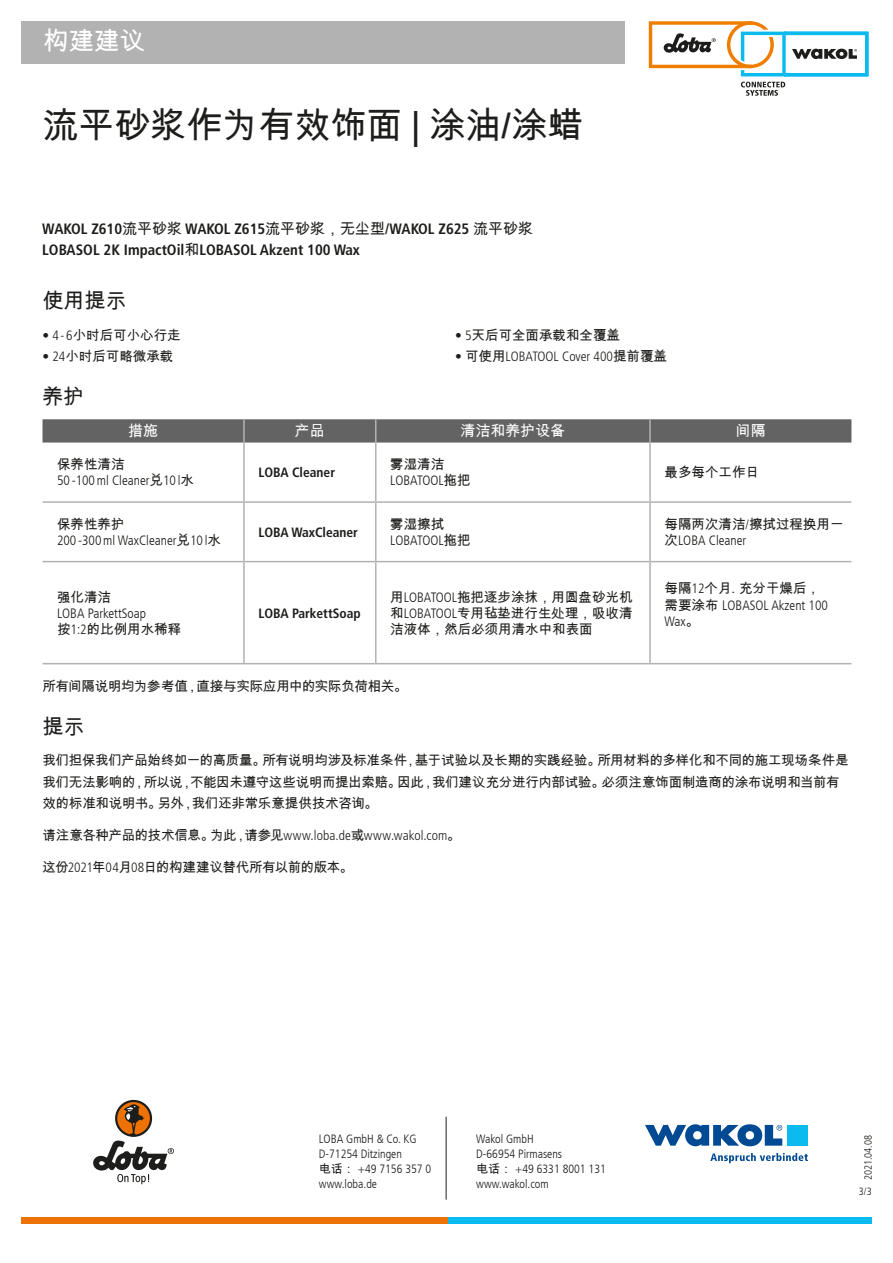
<style>
.page{position:relative;width:893px;height:1263px;background:#fff}
.page>*{position:absolute;margin:0;border:0;box-sizing:border-box;transform-origin:0 0}
.t1{font:36px "Arial Unicode MS";color:#1d1d1b}
.t2{font:25.5px "Arial Unicode MS";color:#fff}
.t3{font:21px "Arial Unicode MS";color:#1d1d1b}
.t4{font:700 condensed 15px/21.3px "Frutiger LT Std";color:#1d1d1b}
.t5{font:15px "Arial Unicode MS";color:#fff}
.t6{font:13.5px/16.2px "Arial Unicode MS";letter-spacing:-.005em;color:#1d1d1b;text-align:justify}
.t7{font:13.5px/21.3px "Arial Unicode MS";letter-spacing:-.025em;color:#1d1d1b}
.t8{font:300 condensed 13.5px/16.2px "Frutiger LT Com";color:#1d1d1b}
.t9{font:300 condensed 13.5px "Frutiger LT Std";color:#1d1d1b}
.t10{font:700 condensed 13.5px "Frutiger LT Com";color:#1d1d1b}
.t11{font:13.5px "Arial Unicode MS";letter-spacing:-.04em;color:#1d1d1b}
.t12{font:300 condensed 12px/15px "Frutiger LT Com";color:#1d1d1b}
.t13{font:300 condensed 10.5px "Frutiger LT Com";color:#1d1d1b}
.s1{font-family:"Frutiger LT Com";font-weight:700;font-stretch:condensed}
.s2{font-family:"Arial Unicode MS";font-weight:400;font-stretch:normal}
.s3{font-family:"Frutiger LT Std";font-weight:300;font-stretch:condensed}
.s4{font-family:"Frutiger LT Com";font-weight:300;font-stretch:condensed}
</style>
<div class="page">
<div style="left:21px;top:21px;width:604px;height:43px;background:#b3b2b2"></div>
<div style="left:448px;top:1217px;width:424px;height:7px;background:#0bbbef"></div>
<div style="left:21px;top:1217px;width:427px;height:7px;background:#ee7203"></div>
<hr style="left:446px;top:1117px;width:1px;height:82px;background:#1d1d1b">
<div style="left:43px;top:419px;width:808px;height:23px;background:#646363"></div>
<hr style="left:649px;top:419px;width:2px;height:23px;background:#b3b2b2">
<hr style="left:243px;top:442px;width:2px;height:59px;background:#b3b2b2">
<hr style="left:375px;top:442px;width:1px;height:59px;background:#b3b2b2">
<hr style="left:649px;top:442px;width:2px;height:59px;background:#b3b2b2">
<hr style="left:43px;top:501px;width:201px;height:2px;background:#b3b2b2">
<hr style="left:244px;top:501px;width:132px;height:2px;background:#b3b2b2">
<hr style="left:243px;top:503px;width:2px;height:58px;background:#b3b2b2">
<hr style="left:376px;top:501px;width:274px;height:2px;background:#b3b2b2">
<hr style="left:375px;top:503px;width:1px;height:58px;background:#b3b2b2">
<hr style="left:650px;top:501px;width:201px;height:2px;background:#b3b2b2">
<hr style="left:649px;top:503px;width:2px;height:58px;background:#b3b2b2">
<hr style="left:43px;top:561px;width:201px;height:1px;background:#b3b2b2">
<hr style="left:244px;top:561px;width:132px;height:1px;background:#b3b2b2">
<hr style="left:243px;top:562px;width:2px;height:101px;background:#b3b2b2">
<hr style="left:376px;top:561px;width:274px;height:1px;background:#b3b2b2">
<hr style="left:375px;top:562px;width:1px;height:101px;background:#b3b2b2">
<hr style="left:650px;top:561px;width:201px;height:1px;background:#b3b2b2">
<hr style="left:649px;top:562px;width:2px;height:101px;background:#b3b2b2">
<hr style="left:43px;top:663px;width:201px;height:1px;background:#b3b2b2">
<hr style="left:244px;top:663px;width:132px;height:1px;background:#b3b2b2">
<hr style="left:376px;top:663px;width:274px;height:1px;background:#b3b2b2">
<hr style="left:650px;top:663px;width:201px;height:1px;background:#b3b2b2">
<svg style="left:741px;top:82px;width:44px;height:14px"></svg>
<svg style="left:649px;top:21px;width:219px;height:55px"></svg>
<svg style="left:93px;top:1101px;width:81px;height:83px"></svg>
<svg style="left:710px;top:1153px;width:98px;height:10px"></svg>
<svg style="left:645px;top:1124px;width:137px;height:22px"></svg>
<div style="left:787px;top:1125px;width:21px;height:20px;background:#0bbbef"></div>
<h2 class="t2" style="left:43px;top:23px;width:103px">构建建议</h2>
<h1 class="t1" style="left:43px;top:99px;width:542px">流平砂浆作为有效饰面 <span class="s1">|</span> 涂油<span class="s1">/</span>涂蜡</h1>
<p class="t4" style="left:42px;top:218px;width:492px">WAKOL Z610<span class="s2">流平砂浆</span> WAKOL Z615<span class="s2">流平砂浆，无尘型</span>/WAKOL Z625 <span class="s2">流平砂浆<br></span>LOBASOL 2K ImpactOil<span class="s2">和</span>LOBASOL Akzent 100 Wax</p>
<h3 class="t3" style="left:43px;top:286px;width:85px">使用提示</h3>
<p class="t6" style="left:42px;top:327px;width:140px"><span class="s3">• 4 - 6</span>小时后可小心行走</p>
<p class="t6" style="left:42px;top:348px;width:132px"><span class="s3">• 24</span>小时后可略微承载</p>
<h3 class="t3" style="left:43px;top:381px;width:43px">养护</h3>
<p class="t6" style="left:455px;top:327px;width:166px"><span class="s3">• 5</span>天后可全面承载和全覆盖</p>
<p class="t9" style="left:455px;top:349px;width:214px">• <span class="s2">可使用</span>LOBATOOL Cover 400<span class="s2">提前覆盖</span></p>
<p class="t5" style="left:128px;top:420px;width:31px">措施</p>
<p class="t5" style="left:295px;top:420px;width:31px">产品</p>
<p class="t5" style="left:460px;top:420px;width:106px">清洁和养护设备</p>
<p class="t5" style="left:736px;top:420px;width:31px">间隔</p>
<p class="t6" style="left:57px;top:456px;width:69px">保养性清洁</p>
<p class="t8" style="left:57px;top:473px;width:138px">50 -100ml Cleaner<span class="s2">兑</span>10 l<span class="s2">水</span></p>
<p class="t10" style="left:258px;top:465px;width:78px">LOBA Cleaner</p>
<p class="t6" style="left:390px;top:456px;width:55px">雾湿清洁</p>
<p class="t8" style="left:390px;top:473px;width:82px">LOBATOOL<span class="s2">拖把</span></p>
<p class="t6" style="left:57px;top:516px;width:69px">保养性养护</p>
<p class="t8" style="left:57px;top:532px;width:165px">200 -300ml WaxCleaner<span class="s2">兑</span>10 l<span class="s2">水</span></p>
<p class="t10" style="left:258px;top:524px;width:101px">LOBA WaxCleaner</p>
<p class="t6" style="left:390px;top:516px;width:55px">雾湿擦拭</p>
<p class="t8" style="left:390px;top:532px;width:82px">LOBATOOL<span class="s2">拖把</span></p>
<p class="t6" style="left:57px;top:588px;width:55px">强化清洁</p>
<p class="t8" style="left:57px;top:605px;width:91px">LOBA ParkettSoap</p>
<p class="t6" style="left:57px;top:621px;width:126px">按<span class="s4">1:2</span>的比例用水稀释</p>
<p class="t10" style="left:258px;top:605px;width:104px">LOBA ParkettSoap</p>
<p class="t6" style="left:390px;top:588px;width:244px">用<span class="s4">LOBATOOL</span>拖把逐步涂抹，用圆盘砂光机和<span class="s4">LOBATOOL</span>专用毡垫进行生处理，吸收清洁液体，然后必须用清水中和表面</p>
<p class="t6" style="left:43px;top:678px;width:367px">所有间隔说明均为参考值，直接与实际应用中的实际负荷相关。</p>
<h3 class="t3" style="left:43px;top:711px;width:43px">提示</h3>
<p class="t6" style="left:664px;top:464px;width:96px">最多每个工作日</p>
<p class="t6" style="left:664px;top:516px;width:180px">每隔两次清洁<span class="s4">/</span>擦拭过程换用一</p>
<p class="t8" style="left:664px;top:532px;width:83px"><span class="s2">次</span>LOBA Cleaner</p>
<p class="t6" style="left:664px;top:580px;width:157px">每隔<span class="s4">12</span>个月. 充分干燥后，</p>
<p class="t8" style="left:664px;top:597px;width:165px"><span class="s2">需要涂布</span> LOBASOL Akzent 100<br>Wax<span class="s2">。</span></p>
<p class="t7" style="left:43px;top:750px;width:808px">我们担保我们产品始终如一的高质量。所有说明均涉及标准条件，基于试验以及长期的实践经验。所用材料的多样化和不同的施工现场条件是我们无法影响的，所以说，不能因未遵守这些说明而提出索赔。因此，我们建议充分进行内部试验。必须注意饰面制造商的涂布说明和当前有效的标准和说明书。另外，我们还非常乐意提供技术咨询。</p>
<p class="t9" style="left:43px;top:827px;width:420px"><span class="s2">请注意各种产品的技术信息。为此，请参见</span>www.loba.de<span class="s2">或</span>www.wakol.com<span class="s2">。</span></p>
<p class="t11" style="left:43px;top:857px;width:312px">这份<span class="s3">2021</span>年<span class="s3">04</span>月<span class="s3">08</span>日的构建建议替代所有以前的版本。</p>
<p class="t12" style="left:319px;top:1132px;width:114px">LOBA GmbH &amp; Co. KG<br>D-71254 Ditzingen<br><span class="s2">电话：</span> +49 7156 357 0 www.loba.de</p>
<p class="t12" style="left:476px;top:1132px;width:131px">Wakol GmbH<br>D-66954 Pirmasens<br><span class="s2">电话：</span> +49 6331 8001 131 www.wakol.com</p>
<p class="t13" style="left:862px;top:1180px;width:47px;rotate:-90deg">2021.04.08</p>
<p class="t13" style="left:859px;top:1185px;width:14px">3/3</p>
</div>
